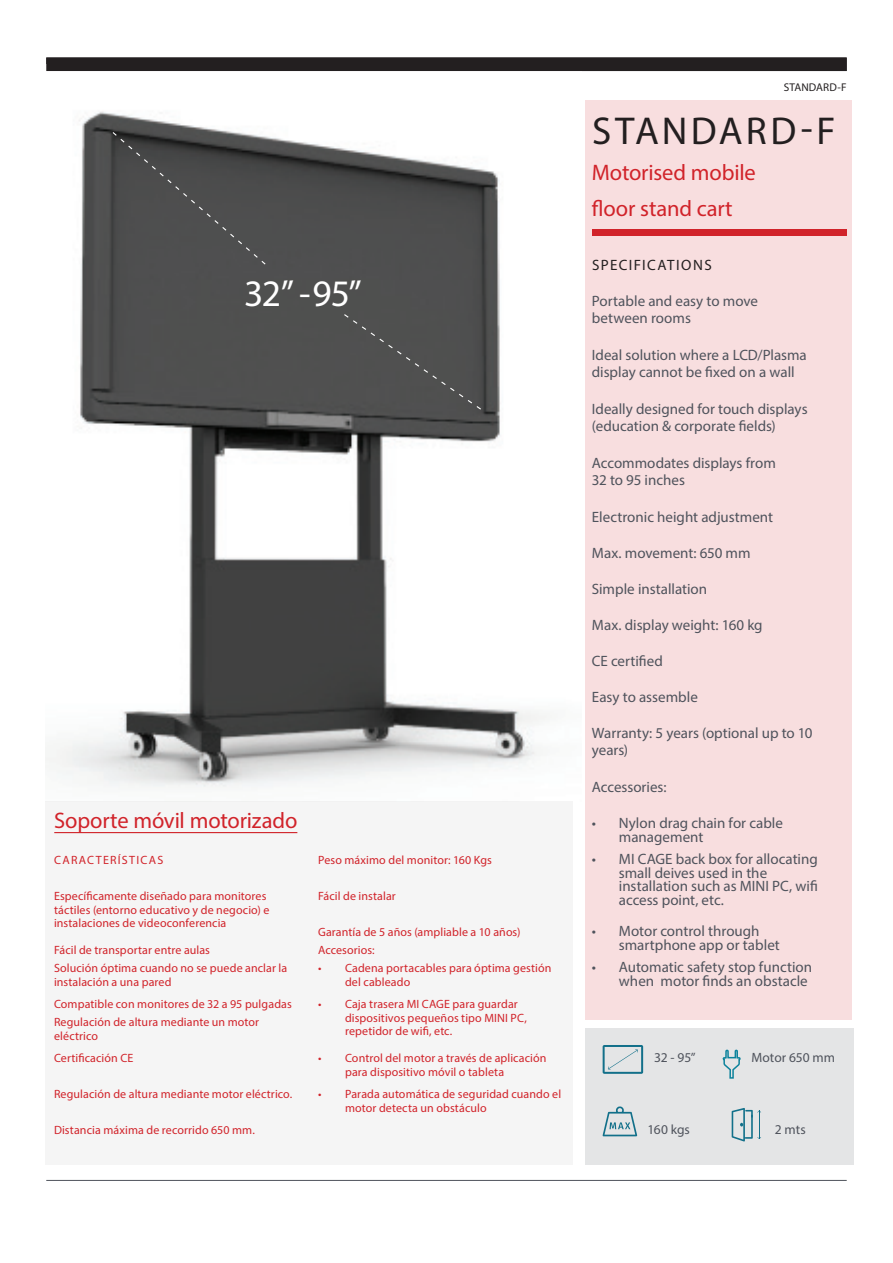
<style>
.page{position:relative;width:893px;height:1263px;background:#fff}
.page>*{position:absolute;margin:0;border:0;box-sizing:border-box;transform-origin:0 0}
.t1{font:39px "Myriad Pro";letter-spacing:.08em;color:#231f20}
.t2{font:37.5px "Myriad Pro";color:#fff}
.t3{font:22.5px/36px "Myriad Pro";letter-spacing:-.005em;color:#d1232a}
.t4{font:15px/13.5px "Myriad Pro";color:#4f535c}
.t5{font:15px "Myriad Pro";letter-spacing:.09em;color:#231f20}
.t6{font:13.5px "Myriad Pro";color:#4f535c}
.t7{font:12px/13.5px "Myriad Pro";letter-spacing:.01em;color:#d1232a}
.t8{font:12px "Myriad Pro";letter-spacing:.11em;color:#d1232a}
.t9{font:11.25px "Myriad Pro";letter-spacing:.005em;color:#231f20}
</style>
<div class="page">
<hr style="left:46px;top:1180px;width:801px;height:1px;background:#4f535c">
<img style="left:45px;top:111px;width:502px;height:676px">
<div style="left:45px;top:801px;width:528px;height:363px;background:#f5f5f5"></div>
<div style="left:585px;top:100px;width:266px;height:920px;background:#f8dedf"></div>
<div style="left:46px;top:58px;width:801px;height:13px;background:#231f20"></div>
<div style="left:592px;top:230px;width:255px;height:6px;background:#d1232a"></div>
<div style="left:585px;top:1028px;width:268px;height:136px;background:#e4e5e6"></div>
<svg style="left:602px;top:1106px;width:35px;height:30px"></svg>
<svg style="left:603px;top:1045px;width:40px;height:29px"></svg>
<svg style="left:722px;top:1049px;width:19px;height:30px"></svg>
<hr style="left:54px;top:832px;width:243px;height:1px;background:#d1232a">
<svg style="left:732px;top:1108px;width:29px;height:34px"></svg>
<svg style="left:111px;top:131px;width:156px;height:135px;background:#4b4c4c"></svg>
<div style="left:343px;top:313px;width:139px;height:98px;background:#4f504f"></div>
<h2 class="t2" style="left:244px;top:270px;width:119px">32” - 95”</h2>
<h3 class="t3" style="left:54px;top:802px;width:245px">Soporte móvil motorizado</h3>
<p class="t8" style="left:54px;top:853px;width:111px">CARACTERÍSTICAS</p>
<p class="t7" style="left:54px;top:889px;width:217px">Específicamente diseñado para monitores táctiles (entorno educativo y de negocio) e instalaciones de videoconferencia</p>
<p class="t7" style="left:54px;top:941px;width:235px;line-height:18px">Fácil de transportar entre aulas<br>Solución óptima cuando no se puede anclar la</p>
<p class="t7" style="left:54px;top:970px;width:239px;line-height:22.5px">instalación a una pared<br>Compatible con monitores de 32 a 95 pulgadas</p>
<p class="t7" style="left:54px;top:1015px;width:207px">Regulación de altura mediante un motor eléctrico</p>
<p class="t7" style="left:54px;top:1051px;width:81px">Certificación CE</p>
<p class="t7" style="left:54px;top:1087px;width:240px">Regulación de altura mediante motor eléctrico.</p>
<p class="t7" style="left:54px;top:1123px;width:202px">Distancia máxima de recorrido 650 mm.</p>
<p class="t7" style="left:318px;top:853px;width:175px">Peso máximo del monitor: 160 Kgs</p>
<p class="t7" style="left:318px;top:889px;width:79px">Fácil de instalar</p>
<p class="t7" style="left:318px;top:923px;width:204px;line-height:18px">Garantía de 5 años (ampliable a 10 años)<br>Accesorios:</p>
<p class="t7" style="left:345px;top:961px;width:208px;text-indent:-27px">• Cadena portacables para óptima gestión del cableado</p>
<p class="t7" style="left:345px;top:997px;width:183px;text-indent:-27px">• Caja trasera MI CAGE para guardar dispositivos pequeños tipo MINI PC, repetidor de wifi, etc.</p>
<p class="t7" style="left:345px;top:1051px;width:203px;text-indent:-27px">• Control del motor a través de aplicación para dispositivo móvil o tableta</p>
<p class="t7" style="left:345px;top:1087px;width:218px;text-indent:-27px">• Parada automática de seguridad cuando el motor detecta un obstáculo</p>
<p class="t9" style="left:784px;top:80px;width:65px">STANDARD-F</p>
<h1 class="t1" style="left:592px;top:107px;width:245px">STANDARD-F</h1>
<h3 class="t3" style="left:592px;top:154px;width:165px">Motorised mobile floor stand cart</h3>
<p class="t5" style="left:592px;top:256px;width:121px">SPECIFICATIONS</p>
<p class="t4" style="left:592px;top:292px;width:168px;line-height:16.5px">Portable and easy to move between rooms</p>
<p class="t4" style="left:592px;top:346px;width:216px;line-height:16.5px">Ideal solution where a LCD/Plasma display cannot be fixed on a wall</p>
<p class="t4" style="left:592px;top:400px;width:217px;line-height:16.5px">Ideally designed for touch displays (education &amp; corporate fields)</p>
<p class="t4" style="left:592px;top:454px;width:185px;line-height:16.5px">Accommodates displays from<br>32 to 95 inches</p>
<p class="t4" style="left:592px;top:510px;width:183px">Electronic height adjustment</p>
<p class="t4" style="left:592px;top:546px;width:160px">Max. movement: 650 mm</p>
<p class="t4" style="left:592px;top:582px;width:117px">Simple installation</p>
<p class="t4" style="left:592px;top:618px;width:172px">Max. display weight: 160 kg</p>
<p class="t4" style="left:592px;top:654px;width:72px">CE certified</p>
<p class="t4" style="left:592px;top:690px;width:107px">Easy to assemble</p>
<p class="t4" style="left:592px;top:724px;width:222px;line-height:16.5px">Warranty: 5 years (optional up to 10 years)</p>
<p class="t4" style="left:592px;top:780px;width:76px">Accessories:</p>
<p class="t4" style="left:619px;top:816px;width:166px;text-indent:-27px">• Nylon drag chain for cable management</p>
<p class="t4" style="left:619px;top:852px;width:200px;text-indent:-27px">• MI CAGE back box for allocating small deives used in the installation such as MINI PC, wifi access point, etc.</p>
<p class="t4" style="left:619px;top:924px;width:162px;text-indent:-27px">• Motor control through smartphone app or tablet</p>
<p class="t4" style="left:592px;top:960px;width:222px;text-align:right">• Automatic safety stop function when motor finds an obstacle</p>
<p class="t6" style="left:654px;top:1049px;width:43px">32 - 95”</p>
<p class="t6" style="left:648px;top:1121px;width:44px">160 kgs</p>
<p class="t6" style="left:751px;top:1049px;width:85px">Motor 650 mm</p>
<p class="t6" style="left:775px;top:1121px;width:33px">2 mts</p>
</div>
